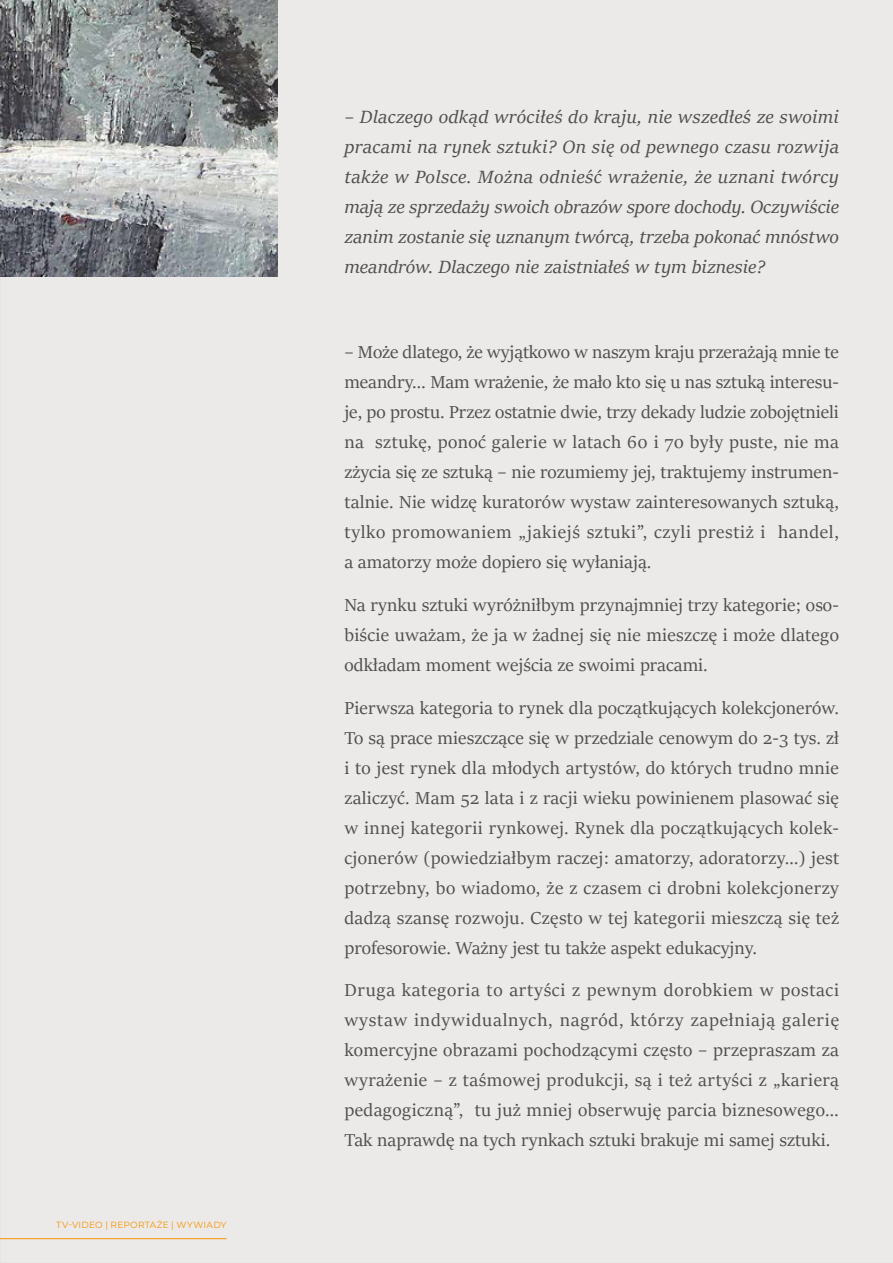
<style>
.page{position:relative;width:893px;height:1263px;background:#e6e5e3}
.page>*{position:absolute;margin:0;border:0;box-sizing:border-box;transform-origin:0 0}
.t1{font:19.5px/30px "Sitka Display";letter-spacing:.005em;color:#504e4e;text-align:justify}
.t2{font:italic 19.5px/30px "Sitka Heading";letter-spacing:.005em;color:#504e4e;text-align:justify}
.t3{font:9px "Montserrat";letter-spacing:.03em;color:#f59304}
</style>
<div class="page">
<img style="left:0;top:0;width:277px;height:276px">
<hr style="left:0;top:1238px;width:226px;height:1px;background:#f59304">
<p class="t3" style="left:56px;top:1218px;width:172px">TV-VIDEO | REPORTAŻE | WYWIADY</p>
<p class="t2" style="left:344px;top:100px;width:496px">– Dlaczego odkąd wróciłeś do kraju, nie wszedłeś ze swoimi pracami na rynek sztuki? On się od pewnego czasu rozwija także w Polsce. Można odnieść wrażenie, że uznani twórcy mają ze sprzedaży swoich obrazów spore dochody. Oczywiście zanim zostanie się uznanym twórcą, trzeba pokonać mnóstwo meandrów. Dlaczego nie zaistniałeś w tym biznesie?</p>
<p class="t1" style="left:344px;top:336px;width:496px">– Może dlatego, że wyjątkowo w naszym kraju przerażają mnie te meandry… Mam wrażenie, że mało kto się u nas sztuką interesu&shy;je, po prostu. Przez ostatnie dwie, trzy dekady ludzie zobojętnieli na sztukę, ponoć galerie w latach 60 i 70 były puste, nie ma zżycia się ze sztuką – nie rozumiemy jej, traktujemy instrumen&shy;talnie. Nie widzę kuratorów wystaw zainteresowanych sztuką, tylko promowaniem „jakiejś sztuki”, czyli prestiż i handel, a amatorzy może dopiero się wyłaniają.</p>
<p class="t1" style="left:344px;top:589px;width:496px">Na rynku sztuki wyróżniłbym przynajmniej trzy kategorie; oso&shy;biście uważam, że ja w żadnej się nie mieszczę i może dlatego odkładam moment wejścia ze swoimi pracami.</p>
<p class="t1" style="left:344px;top:692px;width:496px">Pierwsza kategoria to rynek dla początkujących kolekcjonerów.<br>To są prace mieszczące się w przedziale cenowym do 2-3 tys. zł i to jest rynek dla młodych artystów, do których trudno mnie zaliczyć. Mam 52 lata i z racji wieku powinienem plasować się w innej kategorii rynkowej. Rynek dla początkujących kolek&shy;cjonerów (powiedziałbym raczej: amatorzy, adoratorzy…) jest potrzebny, bo wiadomo, że z czasem ci drobni kolekcjonerzy dadzą szansę rozwoju. Często w tej kategorii mieszczą się też profesorowie. Ważny jest tu także aspekt edukacyjny.</p>
<p class="t1" style="left:344px;top:974px;width:496px">Druga kategoria to artyści z pewnym dorobkiem w postaci wystaw indywidualnych, nagród, którzy zapełniają galerię komercyjne obrazami pochodzącymi często – przepraszam za wyrażenie – z taśmowej produkcji, są i też artyści z „karierą pedagogiczną”, tu już mniej obserwuję parcia biznesowego… Tak naprawdę na tych rynkach sztuki brakuje mi samej sztuki.</p>
</div>
